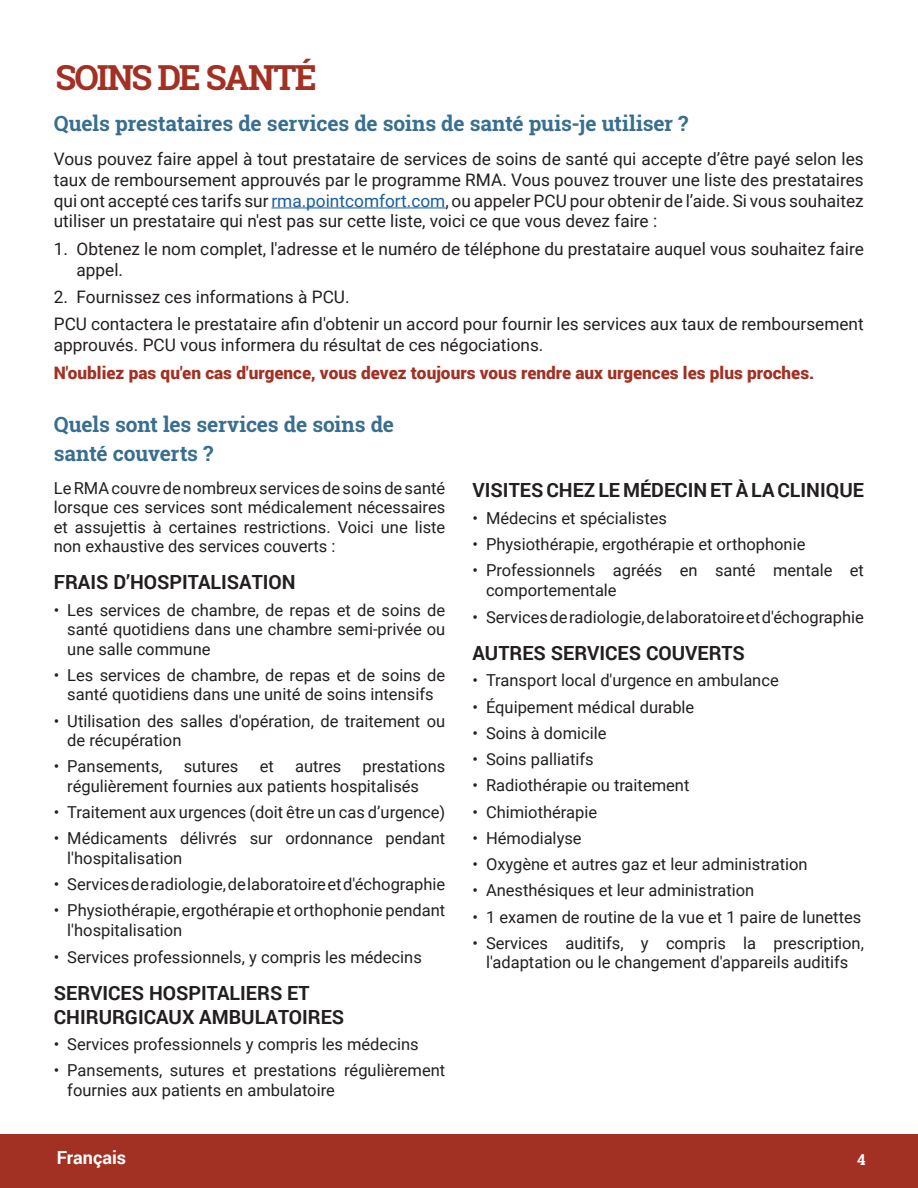
<style>
.page{position:relative;width:918px;height:1188px;background:#fff}
.page>*{position:absolute;margin:0;border:0;box-sizing:border-box;transform-origin:0 0}
.Chapter_Header{font:700 34.5px "Roboto Slab";letter-spacing:-.05em;color:#a33123}
.Header_2{font:700 21px/28.8px "Roboto Slab";letter-spacing:-.005em;color:#386e8f}
.Header_3{font:700 19.5px/23.4px "Roboto";color:#231f20}
.Body_Copy{font:700 18px "Roboto";color:#fff}
.Body_Copy-2{font:17.25px/20.7px "Roboto";color:#231f20}
.Body_Copy-3{font:900 17.25px "Roboto";color:#a33123}
.Body_Copy-4{font:16.5px/19.5px "Roboto";color:#231f20}
.Body_Copy-5{font:700 15px "Roboto Slab";color:#fff}
.s1{color:#175d9e}
</style>
<div class="page">
<div style="left:0;top:1134px;width:918px;height:54px;background:#a33123"></div>
<hr style="left:271px;top:208px;width:174px;height:1px;background:#175d9e">
<p class="Chapter_Header" style="left:56px;top:54px;width:263px">SOINS DE SANTÉ</p>
<p class="Header_2" style="left:54px;top:109px;width:636px">Quels prestataires de services de soins de santé puis-je utiliser ?</p>
<p class="Body_Copy-2" style="left:54px;top:148px;width:812px;text-align:justify">Vous pouvez faire appel à tout prestataire de services de soins de santé qui accepte d’être payé selon les taux de remboursement approuvés par le programme RMA. Vous pouvez trouver une liste des prestataires qui ont accepté ces tarifs sur <span class="s1">rma.pointcomfort.com</span>, ou appeler PCU pour obtenir de l’aide. Si vous souhaitez utiliser un prestataire qui n'est pas sur cette liste, voici ce que vous devez faire :</p>
<p class="Body_Copy-2" style="left:77px;top:238px;width:789px;text-indent:-23px">1. Obtenez le nom complet, l'adresse et le numéro de téléphone du prestataire auquel vous souhaitez faire appel.</p>
<p class="Body_Copy-2" style="left:54px;top:286px;width:297px">2. Fournissez ces informations à PCU.</p>
<p class="Body_Copy-2" style="left:54px;top:313px;width:811px">PCU contactera le prestataire afin d'obtenir un accord pour fournir les services aux taux de remboursement approuvés. PCU vous informera du résultat de ces négociations.</p>
<p class="Body_Copy-3" style="left:54px;top:360px;width:762px">N'oubliez pas qu'en cas d'urgence, vous devez toujours vous rendre aux urgences les plus proches.</p>
<p class="Header_2" style="left:54px;top:410px;width:342px">Quels sont les services de soins de santé couverts ?</p>
<p class="Body_Copy-4" style="left:54px;top:478px;width:393px;text-align:justify">Le RMA couvre de nombreux services de soins de santé lorsque ces services sont médicalement nécessaires et assujettis à certaines restrictions. Voici une liste non exhaustive des services couverts :</p>
<p class="Header_3" style="left:54px;top:570px;width:243px">FRAIS D’HOSPITALISATION</p>
<p class="Body_Copy-4" style="left:67px;top:599px;width:380px;text-align:justify;text-indent:-14px">• Les services de chambre, de repas et de soins de santé quotidiens dans une chambre semi-privée ou une salle commune</p>
<p class="Body_Copy-4" style="left:54px;top:665px;width:393px;text-align:center">• Les services de chambre, de repas et de soins de santé quotidiens dans une unité de soins intensifs</p>
<p class="Body_Copy-4" style="left:67px;top:710px;width:379px;text-indent:-14px">• Utilisation des salles d'opération, de traitement ou de récupération</p>
<p class="Body_Copy-4" style="left:54px;top:756px;width:110px">• Pansements,</p>
<p class="Body_Copy-4" style="left:184px;top:756px;width:56px">sutures</p>
<p class="Body_Copy-4" style="left:260px;top:756px;width:16px">et</p>
<p class="Body_Copy-4" style="left:295px;top:756px;width:48px">autres</p>
<p class="Body_Copy-4" style="left:67px;top:756px;width:380px;text-indent:295px">prestations régulièrement fournies aux patients hospitalisés</p>
<p class="Body_Copy-4" style="left:54px;top:802px;width:393px">• Traitement aux urgences (doit être un cas d’urgence)</p>
<p class="Body_Copy-4" style="left:67px;top:828px;width:380px;text-indent:-14px">• Médicaments délivrés sur ordonnance pendant l'hospitalisation</p>
<p class="Body_Copy-4" style="left:54px;top:874px;width:393px">• Services de radiologie, de laboratoire et d'échographie</p>
<p class="Body_Copy-4" style="left:67px;top:900px;width:380px;text-indent:-14px">• Physiothérapie, ergothérapie et orthophonie pendant l'hospitalisation</p>
<p class="Body_Copy-4" style="left:54px;top:947px;width:370px">• Services professionnels, y compris les médecins</p>
<p class="Header_3" style="left:54px;top:981px;width:292px">SERVICES HOSPITALIERS ET<br>CHIRURGICAUX AMBULATOIRES</p>
<p class="Body_Copy-4" style="left:54px;top:1034px;width:366px">• Services professionnels y compris les médecins</p>
<p class="Body_Copy-4" style="left:67px;top:1060px;width:380px;text-indent:-14px">• Pansements, sutures et prestations régulièrement fournies aux patients en ambulatoire</p>
<p class="Header_3" style="left:472px;top:478px;width:393px">VISITES CHEZ LE MÉDECIN ET À LA CLINIQUE</p>
<p class="Body_Copy-4" style="left:472px;top:507px;width:196px">• Médecins et spécialistes</p>
<p class="Body_Copy-4" style="left:472px;top:534px;width:335px">• Physiothérapie, ergothérapie et orthophonie</p>
<p class="Body_Copy-4" style="left:486px;top:560px;width:380px;text-indent:-14px">• Professionnels agréés en santé mentale et comportementale</p>
<p class="Body_Copy-4" style="left:472px;top:607px;width:393px">• Services de radiologie, de laboratoire et d'échographie</p>
<p class="Header_3" style="left:472px;top:641px;width:274px">AUTRES SERVICES COUVERTS</p>
<p class="Body_Copy-4" style="left:472px;top:670px;width:308px">• Transport local d'urgence en ambulance</p>
<p class="Body_Copy-4" style="left:472px;top:696px;width:223px">• Équipement médical durable</p>
<p class="Body_Copy-4" style="left:472px;top:723px;width:136px">• Soins à domicile</p>
<p class="Body_Copy-4" style="left:472px;top:749px;width:123px">• Soins palliatifs</p>
<p class="Body_Copy-4" style="left:472px;top:775px;width:218px">• Radiothérapie ou traitement</p>
<p class="Body_Copy-4" style="left:472px;top:801px;width:126px">• Chimiothérapie</p>
<p class="Body_Copy-4" style="left:472px;top:828px;width:111px">• Hémodialyse</p>
<p class="Body_Copy-4" style="left:472px;top:854px;width:337px">• Oxygène et autres gaz et leur administration</p>
<p class="Body_Copy-4" style="left:472px;top:880px;width:283px">• Anesthésiques et leur administration</p>
<p class="Body_Copy-4" style="left:472px;top:906px;width:390px">• 1 examen de routine de la vue et 1 paire de lunettes</p>
<p class="Body_Copy-4" style="left:472px;top:933px;width:393px;text-align:center">• Services auditifs, y compris la prescription, l'adaptation ou le changement d'appareils auditifs</p>
<p class="Body_Copy" style="left:57px;top:1145px;width:71px">Français</p>
<p class="Body_Copy-5" style="left:857px;top:1149px;width:10px">4</p>
</div>
